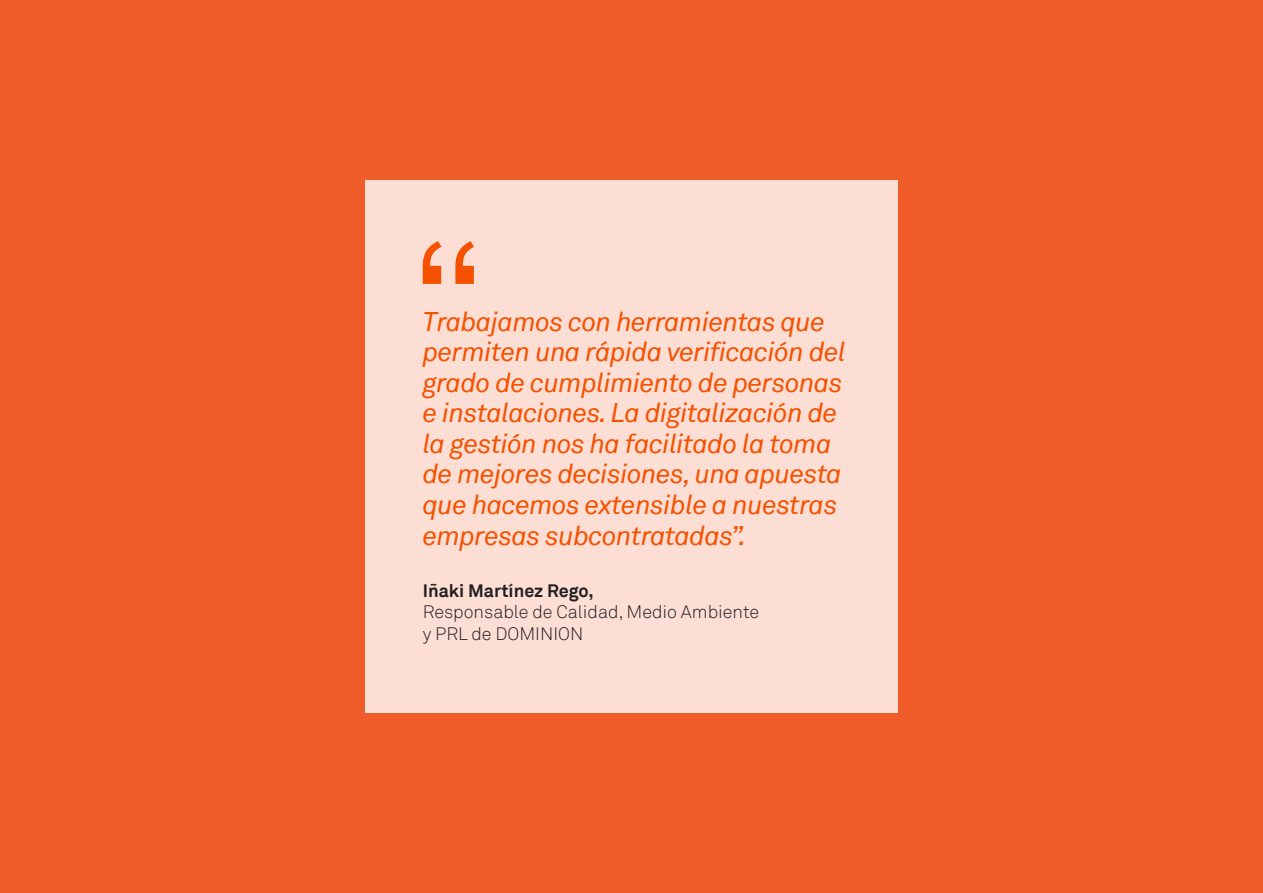
<style>
.page{position:relative;width:1263px;height:893px;background:#f05c2a}
.page>*{position:absolute;margin:0;border:0;box-sizing:border-box;transform-origin:0 0}
.t1{font:italic 27px/30.6px "Akkurat";letter-spacing:-.02em;color:#f55100}
.t2{font:300 18px/21.6px "Akkurat";color:#231f20}
.t3{font:700 18px "Akkurat";color:#231f20}
</style>
<div class="page">
<div style="left:365px;top:180px;width:532px;height:532px;background:#fcded4"></div>
<svg style="left:423px;top:241px;width:51px;height:43px"></svg>
<p class="t1" style="left:423px;top:307px;width:425px">Trabajamos con herramientas que permiten una rápida verificación del grado de cumplimiento de personas e instalaciones. La digitalización de la gestión nos ha facilitado la toma de mejores decisiones, una apuesta que hacemos extensible a nuestras empresas subcontratadas”.</p>
<p class="t3" style="left:423px;top:579px;width:173px">Iñaki Martínez Rego,</p>
<p class="t2" style="left:423px;top:601px;width:338px">Responsable de Calidad, Medio Ambiente y PRL de DOMINION</p>
</div>
